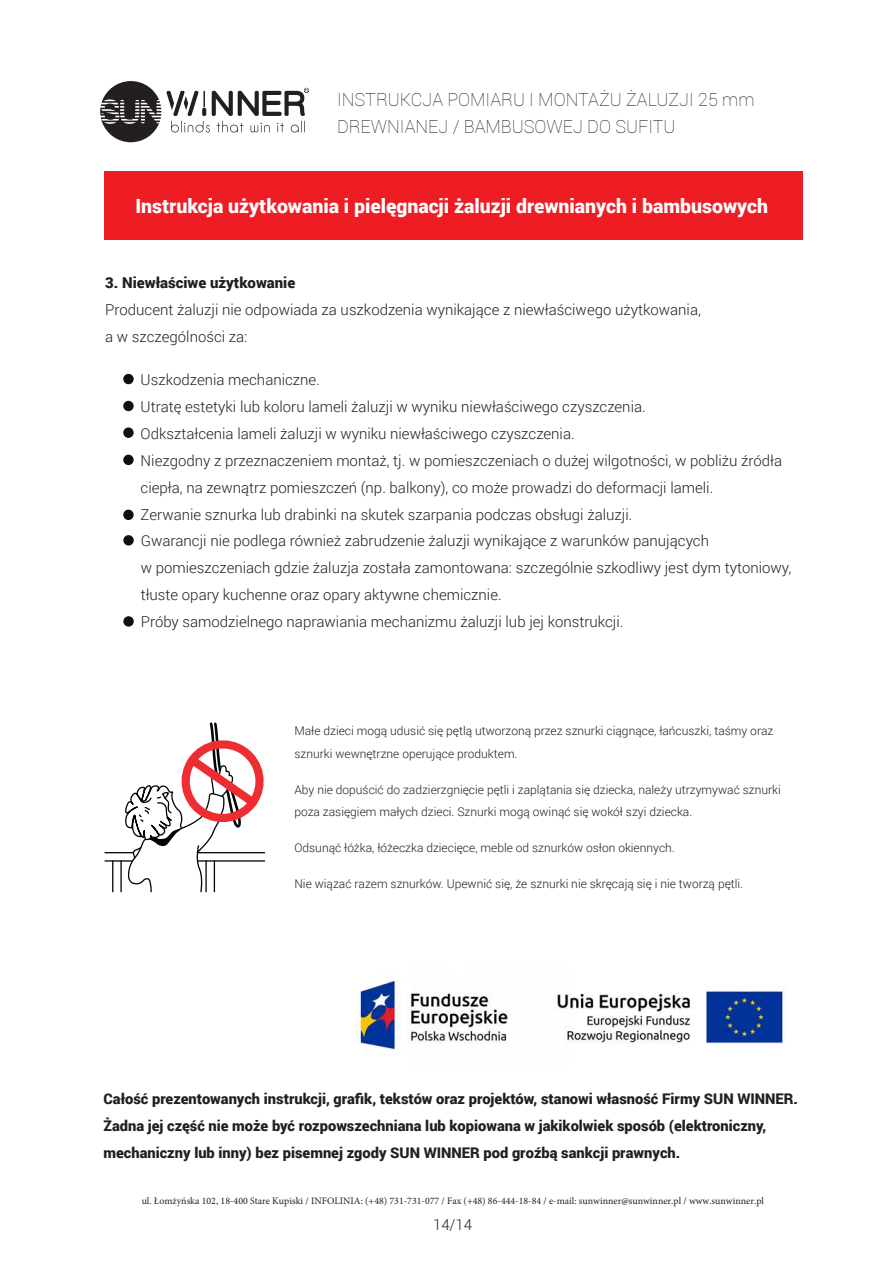
<style>
.page{position:relative;width:893px;height:1263px;background:#fff}
.page>*{position:absolute;margin:0;border:0;box-sizing:border-box;transform-origin:0 0}
.t1{font:900 22.5px "Roboto";color:#fff}
.t2{font:900 19.5px "Roboto";color:#fff}
.t3{font:100 18px/27px "Roboto";color:#231f20}
.t4{font:300 15px/27px "Roboto";color:#231f20}
.t5{font:900 15px "Roboto";color:#231f20}
.t6{font:900 14.7px/27px "Roboto";color:#231f20}
.t7{font:300 12px/22.5px "Roboto";color:#231f20}
.t8{font:9.9px "Minion Pro";color:#231f20}
</style>
<div class="page">
<div style="left:123px;top:374px;width:11px;height:10px;background:#0f1013;border-radius:50%"></div>
<div style="left:123px;top:401px;width:11px;height:10px;background:#0f1013;border-radius:50%"></div>
<div style="left:123px;top:455px;width:11px;height:10px;background:#0f1013;border-radius:50%"></div>
<div style="left:123px;top:427px;width:11px;height:11px;background:#0f1013;border-radius:50%"></div>
<div style="left:123px;top:510px;width:11px;height:10px;background:#0f1013;border-radius:50%"></div>
<div style="left:123px;top:535px;width:11px;height:10px;background:#0f1013;border-radius:50%"></div>
<div style="left:123px;top:616px;width:11px;height:11px;background:#0f1013;border-radius:50%"></div>
<div style="left:105px;top:172px;width:698px;height:68px;background:#ee1d23"></div>
<svg style="left:105px;top:722px;width:161px;height:171px"></svg>
<svg style="left:100px;top:81px;width:209px;height:61px"></svg>
<img style="left:357px;top:977px;width:429px;height:76px">
<p class="t3" style="left:337px;top:86px;width:419px">INSTRUKCJA POMIARU I MONTAŻU ŻALUZJI 25 mm<br>DREWNIANEJ / BAMBUSOWEJ DO SUFITU</p>
<h1 class="t1" style="left:283px;top:192px;width:329px">INSTRUKCJA OBSŁUGI ŻALUZJI</h1>
<h2 class="t2" style="left:135px;top:192px;width:634px">Instrukcja użytkowania i pielęgnacji żaluzji drewnianych i bambusowych</h2>
<p class="t5" style="left:105px;top:272px;width:192px">3. Niewłaściwe użytkowanie</p>
<p class="t4" style="left:105px;top:296px;width:597px">Producent żaluzji nie odpowiada za uszkodzenia wynikające z niewłaściwego użytkowania, a w szczególności za:</p>
<p class="t4" style="left:141px;top:366px;width:643px">Uszkodzenia mechaniczne.<br>Utratę estetyki lub koloru lameli żaluzji w wyniku niewłaściwego czyszczenia.<br>Odkształcenia lameli żaluzji w wyniku niewłaściwego czyszczenia.<br>Niezgodny z przeznaczeniem montaż, tj. w pomieszczeniach o dużej wilgotności, w pobliżu źródła ciepła, na zewnątrz pomieszczeń (np. balkony), co może prowadzi do deformacji lameli.<br>Zerwanie sznurka lub drabinki na skutek szarpania podczas obsługi żaluzji.</p>
<p class="t4" style="left:141px;top:526px;width:652px">Gwarancji nie podlega również zabrudzenie żaluzji wynikające z warunków panujących<br>w pomieszczeniach gdzie żaluzja została zamontowana: szczególnie szkodliwy jest dym tytoniowy, tłuste opary kuchenne oraz opary aktywne chemicznie.<br>Próby samodzielnego naprawiania mechanizmu żaluzji lub jej konstrukcji.</p>
<p class="t7" style="left:294px;top:719px;width:480px">Małe dzieci mogą udusić się pętlą utworzoną przez sznurki ciągnące, łańcuszki, taśmy oraz sznurki wewnętrzne operujące produktem.</p>
<p class="t7" style="left:294px;top:778px;width:488px">Aby nie dopuścić do zadzierzgnięcie pętli i zaplątania się dziecka, należy utrzymywać sznurki poza zasięgiem małych dzieci. Sznurki mogą owinąć się wokół szyi dziecka.</p>
<p class="t7" style="left:294px;top:836px;width:382px">Odsunąć łóżka, łóżeczka dziecięce, meble od sznurków osłon okiennych.</p>
<p class="t7" style="left:294px;top:872px;width:450px">Nie wiązać razem sznurków. Upewnić się, że sznurki nie skręcają się i nie tworzą pętli.</p>
<p class="t6" style="left:103px;top:1085px;width:696px">Całość prezentowanych instrukcji, grafik, tekstów oraz projektów, stanowi własność Firmy SUN WINNER.<br>Żadna jej część nie może być rozpowszechniana lub kopiowana w jakikolwiek sposób (elektroniczny, mechaniczny lub inny) bez pisemnej zgody SUN WINNER pod groźbą sankcji prawnych.</p>
<p class="t8" style="left:142px;top:1194px;width:624px">ul. Łomżyńska 102, 18-400 Stare Kupiski / INFOLINIA: (+48) 731-731-077 / Fax (+48) 86-444-18-84 / e-mail: sunwinner@sunwinner.pl / www.sunwinner.pl</p>
<p class="t4" style="left:433px;top:1211px;width:41px">14/14</p>
</div>
